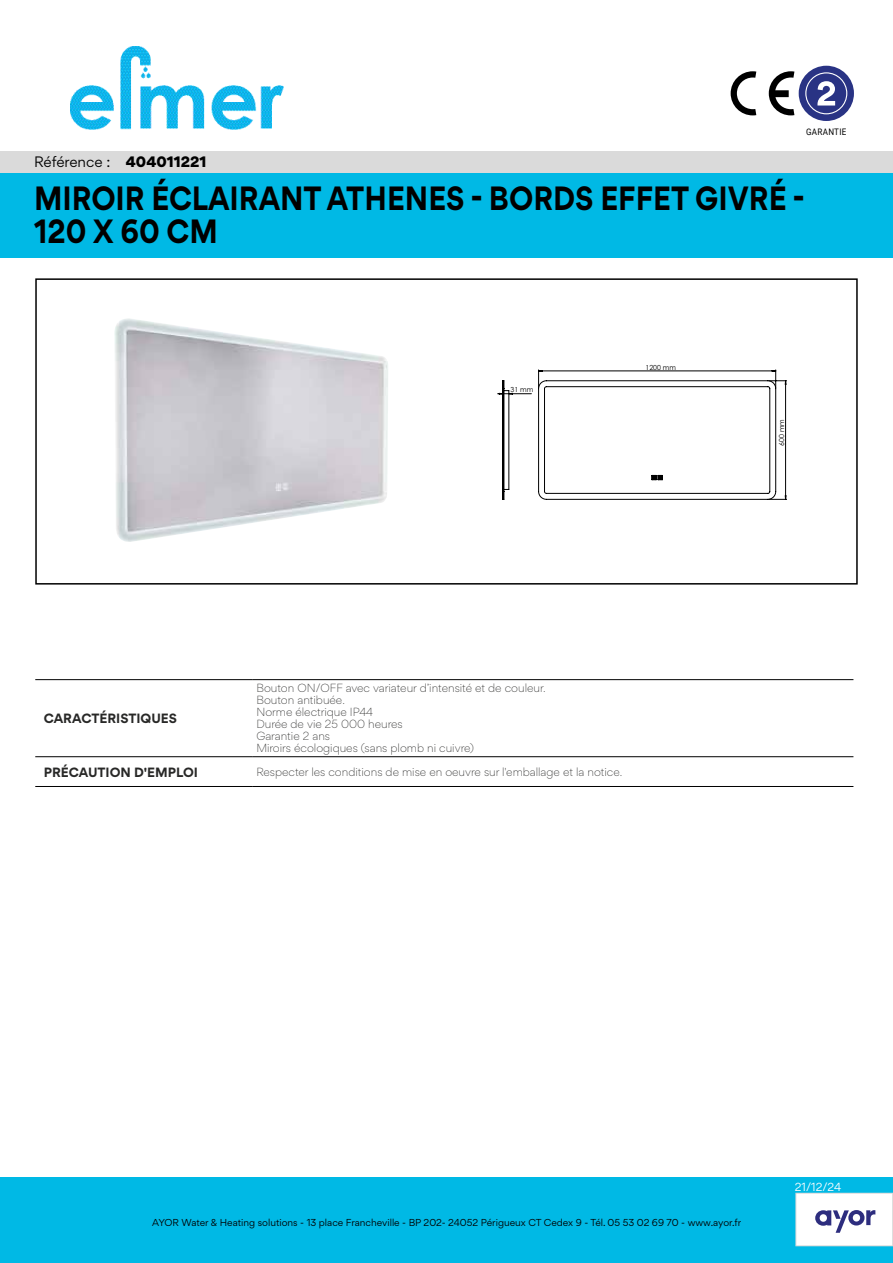
<style>
.page{position:relative;width:893px;height:1263px;background:#fff}
.page>*{position:absolute;margin:0;border:0;box-sizing:border-box;transform-origin:0 0}
.t1{font:700 30px/33px "Gordita";color:#000;scale:.9 1}
.t2{font:13.5px "Gordita";letter-spacing:-.005em;color:#000}
.t3{font:700 12px "Gordita";color:#282827}
.t4{font:300 10.5px/12px "Gordita";color:#282827}
.t5{font:10.5px "Gordita";color:#fff}
.t6{font:9px "Gordita";color:#000}
.t7{font:9px "Roboto";letter-spacing:.035em;color:#000;scale:.9 1}
.t8{font:6.9px "Century Gothic";color:#000}
.s1{font-weight:900}
</style>
<div class="page">
<hr style="left:504px;top:389px;width:1px;height:102px;background:#000">
<hr style="left:509px;top:391px;width:1px;height:98px;background:#000">
<svg style="left:502px;top:489px;width:7px;height:11px"></svg>
<hr style="left:502px;top:389px;width:1px;height:102px;background:#000">
<hr style="left:503px;top:389px;width:1px;height:102px;background:#000">
<svg style="left:498px;top:380px;width:33px;height:14px"></svg>
<svg style="left:538px;top:370px;width:249px;height:130px"></svg>
<div style="left:0;top:172px;width:893px;height:85px;background:#00b9e5"></div>
<div style="left:0;top:1178px;width:893px;height:85px;background:#00b9e5"></div>
<div style="left:796px;top:1193px;width:97px;height:53px;background:#fff"></div>
<div style="left:795px;top:1193px;width:98px;height:53px;border:1px solid #dadada"></div>
<img style="left:114px;top:318px;width:274px;height:224px">
<hr style="left:35px;top:679px;width:217px;height:1px;background:#000">
<hr style="left:252px;top:679px;width:601px;height:1px;background:#000">
<hr style="left:35px;top:756px;width:217px;height:1px;background:#000">
<hr style="left:252px;top:756px;width:601px;height:1px;background:#000">
<hr style="left:35px;top:786px;width:217px;height:1px;background:#000">
<hr style="left:252px;top:786px;width:601px;height:1px;background:#000">
<svg style="left:731px;top:71px;width:25px;height:44px"></svg>
<svg style="left:769px;top:71px;width:25px;height:44px"></svg>
<div style="left:799px;top:66px;width:55px;height:55px;background:#293384;border-radius:50%"></div>
<svg style="left:805px;top:72px;width:42px;height:42px"></svg>
<div style="left:35px;top:278px;width:823px;height:307px;border:2px solid #000"></div>
<svg style="left:815px;top:1210px;width:60px;height:23px"></svg>
<img style="left:70px;top:47px;width:213px;height:82px">
<div style="left:0;top:151px;width:893px;height:21px;background:#dadada"></div>
<p class="t2" style="left:34px;top:152px;width:174px">Référence : <span class="s1">404011221</span></p>
<p class="t7" style="left:806px;top:125px;width:46px">GARANTIE</p>
<h1 class="t1" style="left:34px;top:182px;width:858px">MIROIR ÉCLAIRANT ATHENES - BORDS EFFET GIVRÉ -<br>120 X 60 CM</h1>
<p class="t8" style="left:511px;top:385px;width:24px">31 mm</p>
<p class="t8" style="left:646px;top:362px;width:32px">1200 mm</p>
<p class="t3" style="left:44px;top:709px;width:135px">CARACTÉRISTIQUES</p>
<p class="t4" style="left:256px;top:682px;width:291px">Bouton ON/OFF avec variateur d’intensité et de couleur.<br>Bouton antibuée.<br>Norme électrique IP44<br>Durée de vie 25 000 heures<br>Garantie 2 ans<br>Miroirs écologiques (sans plomb ni cuivre)</p>
<p class="t3" style="left:44px;top:762px;width:156px">PRÉCAUTION D'EMPLOI</p>
<p class="t4" style="left:256px;top:765px;width:367px">Respecter les conditions de mise en oeuvre sur l'emballage et la notice.</p>
<p class="t8" style="left:777px;top:446px;width:28px;rotate:-90deg">600 mm</p>
<p class="t6" style="left:152px;top:1216px;width:590px">AYOR Water &amp; Heating solutions - 13 place Francheville - BP 202- 24052 Périgueux CT Cedex 9 - Tél. 05 53 02 69 70 - www.ayor.fr</p>
<p class="t5" style="left:795px;top:1179px;width:48px">21/12/24</p>
</div>
